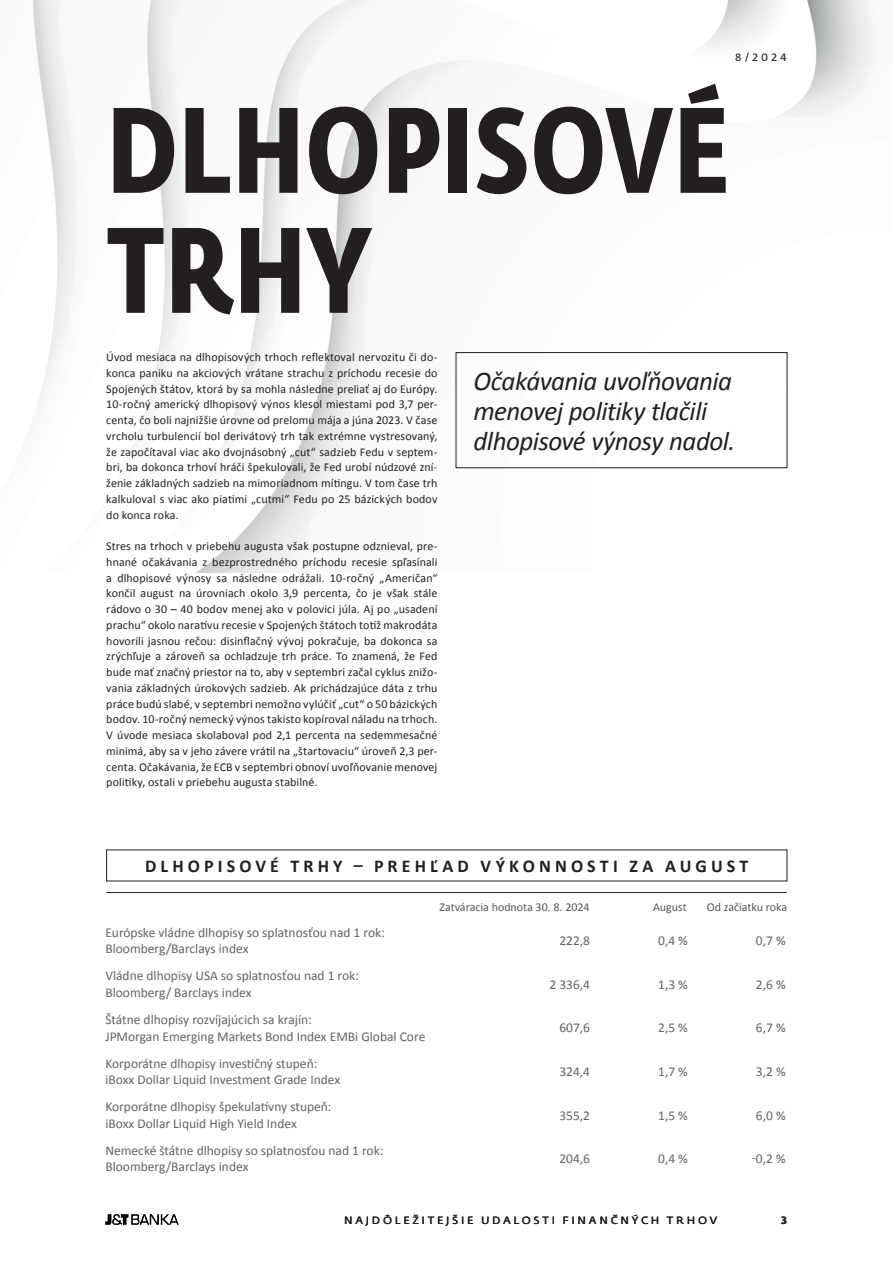
<style>
.page{position:relative;width:893px;height:1263px;background:#fff}
.page>*{position:absolute;margin:0;border:0;box-sizing:border-box;transform-origin:0 0}
.t1{font:700 120px "Fedra Sans Cond Std";letter-spacing:.01em;color:#231f20}
.t2{font:italic 27px/30px "Calibri";letter-spacing:-.02em;color:#231f20}
.t3{font:700 18px "Calibri";letter-spacing:.23em;color:#231f20}
.t4{font:13.5px/16.5px "Calibri";color:#231f20}
.t5{font:12px/15.8px "Calibri";letter-spacing:.01em;color:#231f20;text-align:justify}
.t6{font:12px "Calibri";color:#57585a}
.t7{font:10.5px "Fedra Sans Std";letter-spacing:.255em;color:#231f20;scale:1.04 1}
.t8{font:700 10.5px "Fedra Sans Std";color:#231f20;scale:1.04 1}
</style>
<div class="page">
<img style="left:29px;top:0;width:846px;height:572px">
<hr style="left:106px;top:892px;width:681px;height:1px;background:#231f20">
<div style="left:456px;top:352px;width:331px;height:116px;border:1px solid #231f20"></div>
<svg style="left:105px;top:1214px;width:74px;height:11px"></svg>
<p class="t7" style="left:735px;top:51px;width:51px">8/2024</p>
<p class="t1" style="left:107px;top:77px;width:624px">DLHOPISOVÉ</p>
<p class="t1" style="left:107px;top:197px;width:266px">TRHY</p>
<p class="t5" style="left:106px;top:349px;width:333px">Úvod mesiaca na dlhopisových trhoch reflektoval nervozitu či do&shy;konca paniku na akciových vrátane strachu z príchodu recesie do Spojených štátov, ktorá by sa mohla následne preliať aj do Európy.<br>10-ročný americký dlhopisový výnos klesol miestami pod 3,7 per&shy;centa, čo boli najnižšie úrovne od prelomu mája a júna 2023. V čase vrcholu turbulencií bol derivátový trh tak extrémne vystresovaný, že započítaval viac ako dvojnásobný „cut“ sadzieb Fedu v septem&shy;bri, ba dokonca trhoví hráči špekulovali, že Fed urobí núdzové zní&shy;ženie základných sadzieb na mimoriadnom mítingu. V tom čase trh kalkuloval s viac ako piatimi „cutmi“ Fedu po 25 bázických bodov do konca roka.</p>
<p class="t5" style="left:106px;top:538px;width:333px">Stres na trhoch v priebehu augusta však postupne odznieval, pre&shy;hnané očakávania z bezprostredného príchodu recesie spľasínali a dlhopisové výnosy sa následne odrážali. 10-ročný „Američan“ končil august na úrovniach okolo 3,9 percenta, čo je však stále rádovo o 30 – 40 bodov menej ako v polovici júla. Aj po „usadení prachu“ okolo naratívu recesie v Spojených štátoch totiž makrodáta hovorili jasnou rečou: disinflačný vývoj pokračuje, ba dokonca sa zrýchľuje a zároveň sa ochladzuje trh práce. To znamená, že Fed bude mať značný priestor na to, aby v septembri začal cyklus znižo&shy;vania základných úrokových sadzieb. Ak prichádzajúce dáta z trhu práce budú slabé, v septembri nemožno vylúčiť „cut“ o 50 bázických bodov. 10-ročný nemecký výnos takisto kopíroval náladu na trhoch.<br>V úvode mesiaca skolaboval pod 2,1 percenta na sedemmesačné minimá, aby sa v jeho závere vrátil na „štartovaciu“ úroveň 2,3 per&shy;centa. Očakávania, že ECB v septembri obnoví uvoľňovanie menovej politiky, ostali v priebehu augusta stabilné.</p>
<p class="t2" style="left:473px;top:365px;width:263px">Očakávania uvoľňovania menovej politiky tlačili dlhopisové výnosy nadol.</p>
<p class="t3" style="left:145px;top:855px;width:605px">DLHOPISOVÉ TRHY – PREHĽAD VÝKONNOSTI ZA AUGUST</p>
<p class="t6" style="left:439px;top:899px;width:152px">Zatváracia hodnota 30. 8. 2024</p>
<p class="t6" style="left:653px;top:899px;width:35px">August</p>
<p class="t6" style="left:707px;top:899px;width:82px">Od začiatku roka</p>
<p class="t4" style="left:105px;top:924px;width:281px">Európske vládne dlhopisy so splatnosťou nad 1 rok:<br>Bloomberg/Barclays index</p>
<p class="t4" style="left:559px;top:932px;width:32px">222,8</p>
<p class="t4" style="left:658px;top:932px;width:31px">0,4 %</p>
<p class="t4" style="left:756px;top:932px;width:31px">0,7 %</p>
<p class="t4" style="left:105px;top:968px;width:255px">Vládne dlhopisy USA so splatnosťou nad 1 rok:<br>Bloomberg/ Barclays index</p>
<p class="t4" style="left:549px;top:976px;width:42px">2 336,4</p>
<p class="t4" style="left:658px;top:976px;width:31px">1,3 %</p>
<p class="t4" style="left:756px;top:976px;width:31px">2,6 %</p>
<p class="t4" style="left:105px;top:1011px;width:321px">Štátne dlhopisy rozvíjajúcich sa krajín:<br>JPMorgan Emerging Markets Bond Index EMBi Global Core</p>
<p class="t4" style="left:559px;top:1019px;width:32px">607,6</p>
<p class="t4" style="left:658px;top:1019px;width:31px">2,5 %</p>
<p class="t4" style="left:756px;top:1019px;width:31px">6,7 %</p>
<p class="t4" style="left:105px;top:1055px;width:236px">Korporátne dlhopisy investičný stupeň: iBoxx Dollar Liquid Investment Grade Index</p>
<p class="t4" style="left:559px;top:1063px;width:32px">324,4</p>
<p class="t4" style="left:658px;top:1063px;width:31px">1,7 %</p>
<p class="t4" style="left:756px;top:1063px;width:31px">3,2 %</p>
<p class="t4" style="left:105px;top:1098px;width:228px">Korporátne dlhopisy špekulatívny stupeň: iBoxx Dollar Liquid High Yield Index</p>
<p class="t4" style="left:559px;top:1107px;width:32px">355,2</p>
<p class="t4" style="left:658px;top:1107px;width:31px">1,5 %</p>
<p class="t4" style="left:756px;top:1107px;width:31px">6,0 %</p>
<p class="t4" style="left:105px;top:1142px;width:280px">Nemecké štátne dlhopisy so splatnosťou nad 1 rok:<br>Bloomberg/Barclays index</p>
<p class="t4" style="left:559px;top:1150px;width:32px">204,6</p>
<p class="t4" style="left:658px;top:1150px;width:31px">0,4 %</p>
<p class="t4" style="left:752px;top:1150px;width:35px">-0,2 %</p>
<p class="t7" style="left:344px;top:1213px;width:360px">NAJDÔLEŽITEJŠIE UDALOSTI FINANČNÝCH TRHOV</p>
<p class="t8" style="left:781px;top:1213px;width:7px">3</p>
</div>
